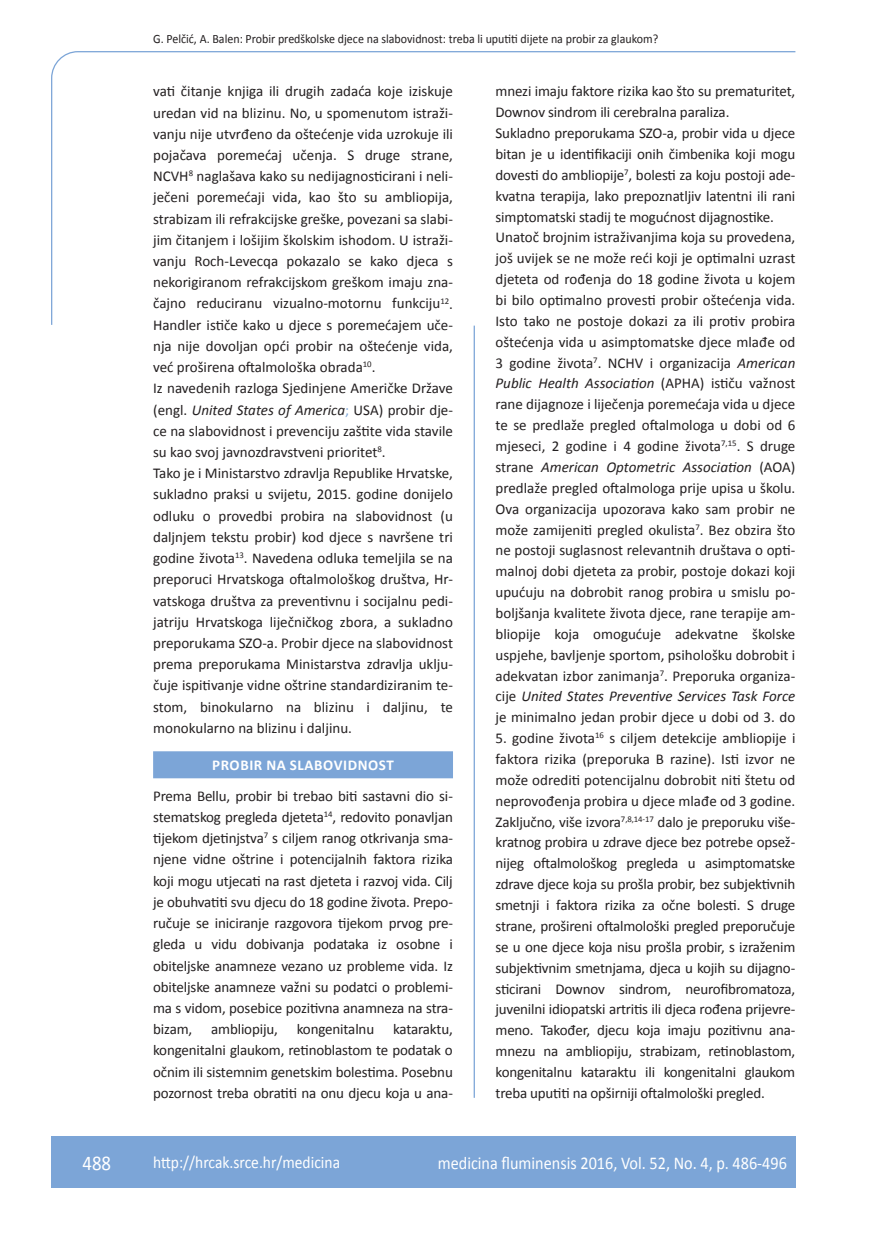
<style>
.page{position:relative;width:872px;height:1234px;background:#fff}
.page>*{position:absolute;margin:0;border:0;box-sizing:border-box;transform-origin:0 0}
.t1{font:21px "Calibri";color:#fff;scale:.9 1}
.t2{font:18px "Calibri";color:#fff;scale:.9 1}
.t3{font:17.25px "Calibri";color:#fff;scale:.9 1}
.t4{font:15px/20.9px "Calibri";color:#231f20;text-align:justify}
.t5{font:700 15px "Calibri";letter-spacing:.04em;color:#fff}
.t6{font:12.75px "Calibri";color:#231f20;scale:.94 1}
.s1{font-style:italic}
.s2{color:#7ca5d7}
</style>
<div class="page">
<svg style="left:51px;top:51px;width:745px;height:274px"></svg>
<hr style="left:473px;top:325px;width:2px;height:772px;background:#7ca5d7">
<div style="left:51px;top:1135px;width:744px;height:51px;background:#7ca5d7"></div>
<div style="left:153px;top:751px;width:300px;height:27px;background:#7ca5d7"></div>
<p class="t6" style="left:153px;top:30px;width:539px">G. Pelčić, A. Balen: Probir predškolske djece na slabovidnost: treba li uputiti dijete na probir za glaukom?</p>
<p class="t4" style="left:153px;top:80px;width:301px;text-align:left">vati čitanje knjiga ili drugih zadaća koje iziskuje uredan vid na blizinu. No, u spomenutom istraži&shy;vanju nije utvrđeno da oštećenje vida uzrokuje ili pojačava poremećaj učenja. S druge strane, NCVH<sup>8</sup> naglašava kako su nedijagnosticirani i neli&shy;ječeni poremećaji vida, kao što su ambliopija, strabizam ili refrakcijske greške, povezani sa slabi&shy;jim čitanjem i lošijim školskim ishodom. U istraži&shy;vanju Roch-Levecqa pokazalo se kako djeca s nekorigiranom refrakcijskom greškom imaju zna&shy;čajno reduciranu vizualno-motornu funkciju<sup>12</sup>.<br>Handler ističe kako u djece s poremećajem uče&shy;nja nije dovoljan opći probir na oštećenje vida, već proširena oftalmološka obrada<sup>10</sup>.<br>Iz navedenih razloga Sjedinjene Američke Države (engl. <span class="s1">United States of America</span><span class="s2">;</span> USA) probir dje&shy;ce na slabovidnost i prevenciju zaštite vida stavile su kao svoj javnozdravstveni prioritet<sup>8</sup>.<br>Tako je i Ministarstvo zdravlja Republike Hrvatske, sukladno praksi u svijetu, 2015. godine donijelo odluku o provedbi probira na slabovidnost (u daljnjem tekstu probir) kod djece s navršene tri godine života<sup>13</sup>. Navedena odluka temeljila se na preporuci Hrvatskoga oftalmološkog društva, Hr&shy;vatskoga društva za preventivnu i socijalnu pedi&shy;jatriju Hrvatskoga liječničkog zbora, a sukladno preporukama SZO-a. Probir djece na slabovidnost prema preporukama Ministarstva zdravlja uklju&shy;čuje ispitivanje vidne oštrine standardiziranim te&shy;stom, binokularno na blizinu i daljinu, te monokularno na blizinu i daljinu.</p>
<p class="t5" style="left:212px;top:755px;width:183px">PROBIR NA SLABOVIDNOST</p>
<p class="t4" style="left:153px;top:784px;width:301px">Prema Bellu, probir bi trebao biti sastavni dio si&shy;stematskog pregleda djeteta<sup>14</sup>, redovito ponavljan tijekom djetinjstva<sup>7</sup> s ciljem ranog otkrivanja sma&shy;njene vidne oštrine i potencijalnih faktora rizika koji mogu utjecati na rast djeteta i razvoj vida. Cilj je obuhvatiti svu djecu do 18 godine života. Prepo&shy;ručuje se iniciranje razgovora tijekom prvog pre&shy;gleda u vidu dobivanja podataka iz osobne i obiteljske anamneze vezano uz probleme vida. Iz obiteljske anamneze važni su podatci o problemi&shy;ma s vidom, posebice pozitivna anamneza na stra&shy;bizam,</p>
<p class="t4" style="left:153px;top:1017px;width:301px;text-indent:240px">kataraktu, kongenitalni glaukom, retinoblastom te podatak o očnim ili sistemnim genetskim bolestima. Posebnu pozornost treba obratiti na onu djecu koja u ana-</p>
<p class="t4" style="left:211px;top:1017px;width:68px">ambliopiju,</p>
<p class="t4" style="left:297px;top:1017px;width:79px">kongenitalnu</p>
<p class="t4" style="left:495px;top:80px;width:301px;text-align:left">mnezi imaju faktore rizika kao što su prematuritet, Downov sindrom ili cerebralna paraliza.<br>Sukladno preporukama SZO-a, probir vida u djece bitan je u identifikaciji onih čimbenika koji mogu dovesti do ambliopije<sup>7</sup>, bolesti za koju postoji ade&shy;kvatna terapija, lako prepoznatljiv latentni ili rani simptomatski stadij te mogućnost dijagnostike.<br>Unatoč brojnim istraživanjima koja su provedena, još uvijek se ne može reći koji je optimalni uzrast djeteta od rođenja do 18 godine života u kojem bi bilo optimalno provesti probir oštećenja vida.<br>Isto tako ne postoje dokazi za ili protiv probira oštećenja vida u asimptomatske djece mlađe od 3 godine života<sup>7</sup>. NCHV i organizacija <span class="s1">American Public Health Association</span> (APHA) ističu važnost rane dijagnoze i liječenja poremećaja vida u djece te se predlaže pregled oftalmologa u dobi od 6 mjeseci, 2 godine i 4 godine života<sup>7,15</sup>. S druge strane <span class="s1">American Optometric Association</span> (AOA) predlaže pregled oftalmologa prije upisa u školu.<br>Ova organizacija upozorava kako sam probir ne može zamijeniti pregled okulista<sup>7</sup>. Bez obzira što ne postoji suglasnost relevantnih društava o opti&shy;malnoj dobi djeteta za probir, postoje dokazi koji upućuju na dobrobit ranog probira u smislu po&shy;boljšanja kvalitete života djece, rane terapije am&shy;bliopije koja omogućuje adekvatne školske uspjehe, bavljenje sportom, psihološku dobrobit i adekvatan izbor zanimanja<sup>7</sup>. Preporuka organiza&shy;cije <span class="s1">United States Preventive Services Task Force </span>je minimalno jedan probir djece u dobi od 3. do</p>
<p class="t4" style="left:495px;top:726px;width:301px">5. godine života<sup>16</sup> s ciljem detekcije ambliopije i faktora rizika (preporuka B razine). Isti izvor ne može odrediti potencijalnu dobrobit niti štetu od neprovođenja probira u djece mlađe od 3 godine.<br>Zaključno, više izvora<sup>7,8,14-17</sup> dalo je preporuku više&shy;kratnog probira u zdrave djece bez potrebe opsež&shy;nijeg oftalmološkog pregleda u asimptomatske zdrave djece koja su prošla probir, bez subjektivnih smetnji i faktora rizika za očne bolesti. S druge strane, prošireni oftalmološki pregled preporučuje se u one djece koja nisu prošla probir, s izraženim subjektivnim smetnjama, djeca u kojih su dijagno&shy;sticirani Downov sindrom, neurofibromatoza, juvenilni idiopatski artritis ili djeca rođena prijevre&shy;meno. Također, djecu koja imaju pozitivnu ana&shy;mnezu na ambliopiju, strabizam, retinoblastom, kongenitalnu kataraktu ili kongenitalni glaukom treba uputiti na opširniji oftalmološki pregled.</p>
<h1 class="t1" style="left:82px;top:1149px;width:33px">488</h1>
<p class="t3" style="left:153px;top:1150px;width:209px">http://hrcak.srce.hr/medicina</p>
<p class="t2" style="left:438px;top:1151px;width:389px">medicina fluminensis 2016, Vol. 52, No. 4, p. 486-496</p>
</div>
